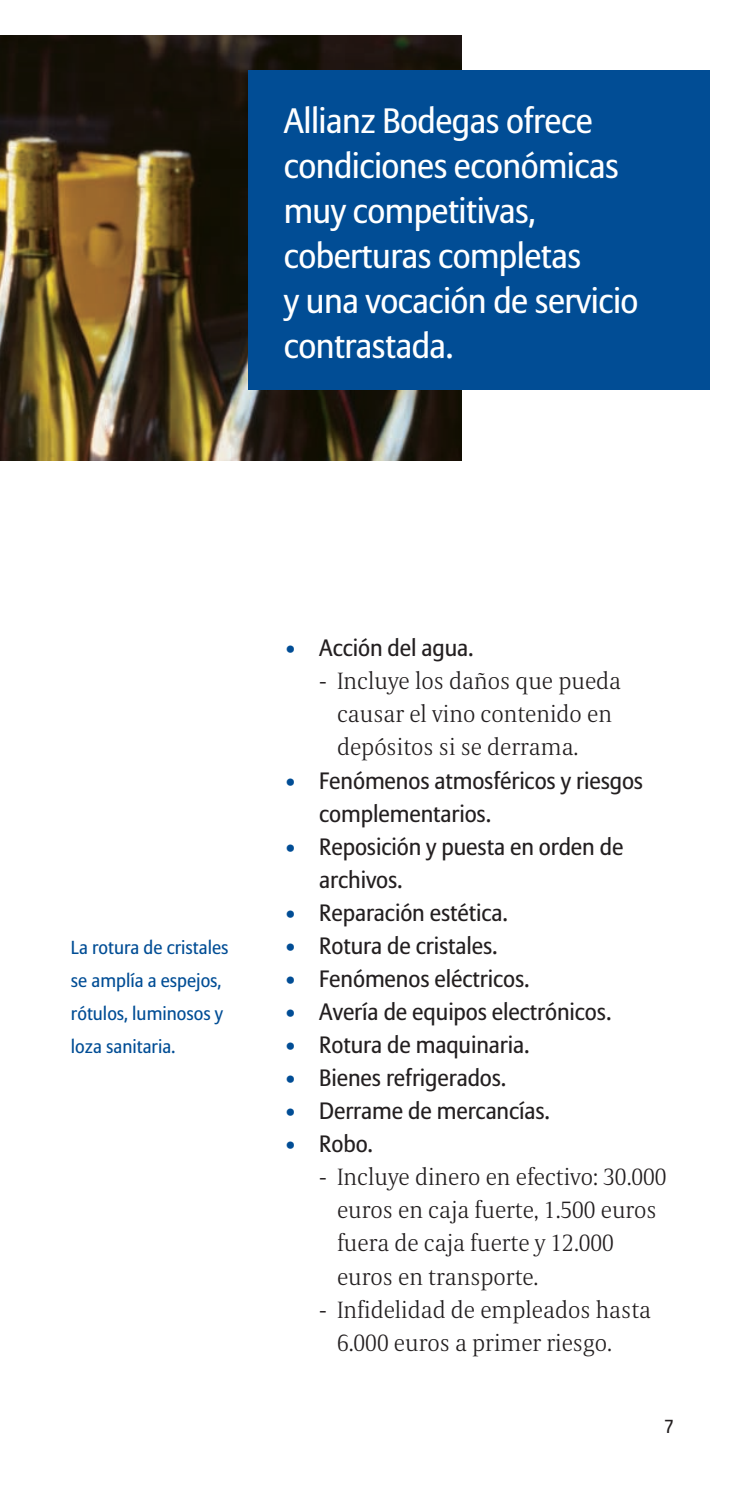
<style>
.page{position:relative;width:745px;height:1489px;background:#fff}
.page>*{position:absolute;margin:0;border:0;box-sizing:border-box;transform-origin:0 0}
.t1{font:35px/45px "Allianz Sans";letter-spacing:-.015em;color:#fff}
.t2{font:23.5px/33px "Allianz Sans";letter-spacing:-.005em;color:#231f20}
.t3{font:300 23.5px/33px "Allianz Serif";color:#231f20}
.t4{font:18.75px/33px "Allianz Sans";color:#014d95}
.t5{font:18.75px "Allianz Sans";color:#231f20}
.s1{font-weight:700;color:#014d95}
</style>
<div class="page">
<img style="left:0;top:35px;width:461px;height:426px">
<div style="left:248px;top:71px;width:461px;height:319px;background:#014d95"></div>
<h1 class="t1" style="left:283px;top:99px;width:356px">Allianz Bodegas ofrece condiciones económicas muy competitivas, coberturas completas<br>y una vocación de servicio contrastada.</h1>
<p class="t4" style="left:71px;top:930px;width:159px">La rotura de cristales se amplía a espejos, rótulos, luminosos y loza sanitaria.</p>
<p class="t2" style="left:283px;top:631px;width:191px"><span class="s1">•</span> Acción del agua.</p>
<p class="t3" style="left:337px;top:664px;width:285px;text-indent:-18px">- Incluye los daños que pueda causar el vino contenido en depósitos si se derrama.</p>
<p class="t2" style="left:319px;top:763px;width:325px;text-indent:-35px"><span class="s1">•</span> Fenómenos atmosféricos y riesgos complementarios.</p>
<p class="t2" style="left:319px;top:830px;width:305px;text-indent:-35px"><span class="s1">•</span> Reposición y puesta en orden de archivos.</p>
<p class="t2" style="left:283px;top:896px;width:226px"><span class="s1">•</span> Reparación estética.</p>
<p class="t2" style="left:283px;top:929px;width:215px"><span class="s1">•</span> Rotura de cristales.</p>
<p class="t2" style="left:283px;top:962px;width:247px"><span class="s1">•</span> Fenómenos eléctricos.</p>
<p class="t2" style="left:283px;top:995px;width:329px"><span class="s1">•</span> Avería de equipos electrónicos.</p>
<p class="t2" style="left:283px;top:1028px;width:247px"><span class="s1">•</span> Rotura de maquinaria.</p>
<p class="t2" style="left:283px;top:1061px;width:224px"><span class="s1">•</span> Bienes refrigerados.</p>
<p class="t2" style="left:283px;top:1094px;width:268px"><span class="s1">•</span> Derrame de mercancías.</p>
<p class="t2" style="left:283px;top:1127px;width:91px"><span class="s1">•</span> Robo.</p>
<p class="t3" style="left:337px;top:1160px;width:331px;text-indent:-18px">- Incluye dinero en efectivo: 30.000 euros en caja fuerte, 1.500 euros fuera de caja fuerte y 12.000 euros en transporte.</p>
<p class="t3" style="left:337px;top:1292px;width:315px;text-indent:-18px">- Infidelidad de empleados hasta<br>6.000 euros a primer riesgo.</p>
<p class="t5" style="left:663px;top:1414px;width:11px">7</p>
</div>
